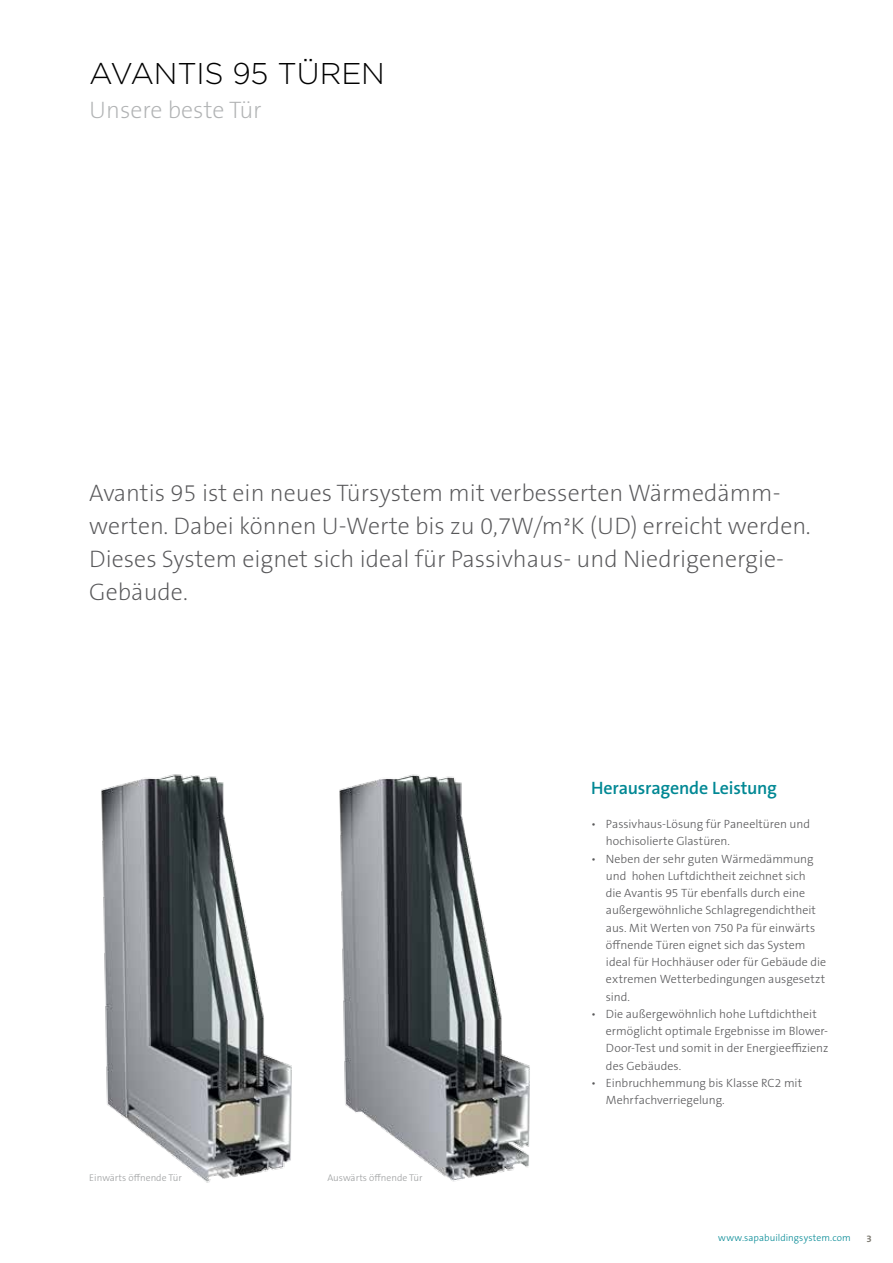
<style>
.page{position:relative;width:893px;height:1263px;background:#fff}
.page>*{position:absolute;margin:0;border:0;box-sizing:border-box;transform-origin:0 0}
.t1{font:300 30px "Gotham";letter-spacing:-.005em;color:#000}
.t2{font:200 24px/33px "The Sans B W2";color:#58585a}
.t3{font:200 24px "The Sans B W2";color:#b1b3b4}
.t4{font:600 18px "The Sans B W6";letter-spacing:-.01em;color:#008894}
.t5{font:300 12px/17.2px "The Sans B W3";color:#58585a}
.t6{font:300 9.75px "The Sans B W3";color:#9c9e9f}
.t7{font:300 9.75px "The Sans B W3";letter-spacing:.01em;color:#008894}
.t8{font:700 9.75px "The Sans B W7";color:#7e7b72}
</style>
<div class="page">
<img style="left:339px;top:774px;width:191px;height:408px">
<img style="left:101px;top:774px;width:191px;height:409px">
<h1 class="t1" style="left:89px;top:54px;width:297px">AVANTIS 95 TÜREN</h1>
<h2 class="t3" style="left:89px;top:95px;width:174px">Unsere beste Tür</h2>
<h2 class="t2" style="left:89px;top:476px;width:723px">Avantis 95 ist ein neues Türsystem mit verbesserten Wärmedämm&shy;werten. Dabei können U-Werte bis zu 0,7W/m²K (UD) erreicht werden.<br>Dieses System eignet sich ideal für Passivhaus- und Niedrigenergie-Gebäude.</h2>
<p class="t6" style="left:89px;top:1171px;width:94px">Einwärts öffnende Tür</p>
<p class="t6" style="left:327px;top:1171px;width:97px">Auswärts öffnende Tür</p>
<h3 class="t4" style="left:591px;top:776px;width:187px">Herausragende Leistung</h3>
<p class="t5" style="left:606px;top:815px;width:206px;text-indent:-15px">• Passivhaus-Lösung für Paneeltüren und hochisolierte Glastüren.</p>
<p class="t5" style="left:606px;top:850px;width:222px;text-indent:-15px">• Neben der sehr guten Wärmedämmung und hohen Luftdichtheit zeichnet sich<br>die Avantis 95 Tür ebenfalls durch eine außergewöhnliche Schlagregendichtheit aus. Mit Werten von 750 Pa für einwärts öffnende Türen eignet sich das System ideal für Hochhäuser oder für Gebäude die extremen Wetterbedingungen ausgesetzt sind.</p>
<p class="t5" style="left:606px;top:1005px;width:224px;text-indent:-15px">• Die außergewöhnlich hohe Luftdichtheit ermöglicht optimale Ergebnisse im Blower-Door-Test und somit in der Energieeffizienz des Gebäudes.</p>
<p class="t5" style="left:606px;top:1074px;width:198px;text-indent:-15px">• Einbruchhemmung bis Klasse RC2 mit<br>Mehrfachverriegelung.</p>
<p class="t7" style="left:718px;top:1232px;width:134px">www.sapabuildingsystem.com</p>
<p class="t8" style="left:866px;top:1232px;width:7px">3</p>
</div>
